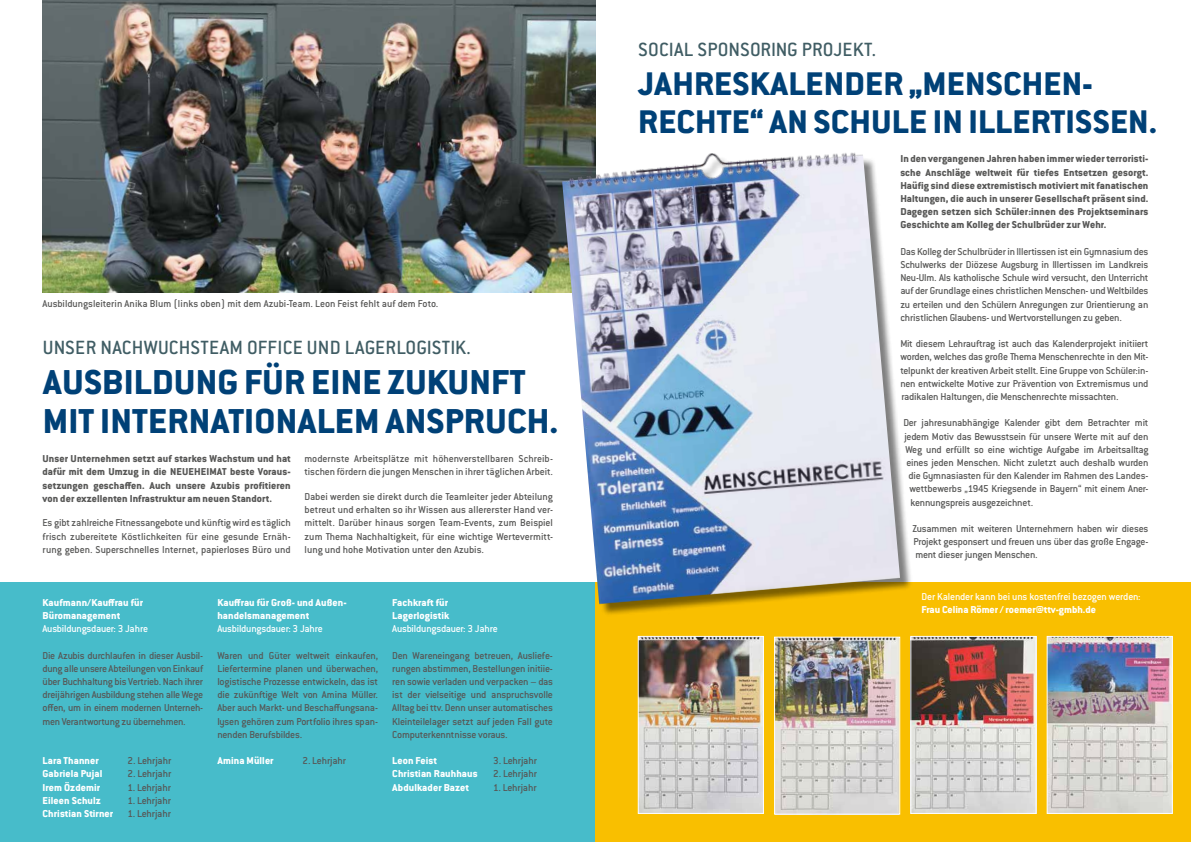
<style>
.page{position:relative;width:1191px;height:842px;background:#fff}
.page>*{position:absolute;margin:0;border:0;box-sizing:border-box;transform-origin:0 0}
.t1{font:700 38px/38px "Conduit ITC Extra";letter-spacing:.005em;color:#004177}
.t2{font:700 36px/38px "Conduit ITC Extra";letter-spacing:.005em;color:#004177}
.t3{font:21px "Conduit ITC Medium";letter-spacing:.015em;color:#405d64}
.t4{font:11px/13.2px "Conduit ITC Medium";letter-spacing:-.015em;color:#575756;text-align:justify}
.t5{font:700 11px/13.2px "Conduit ITC Extra";letter-spacing:.01em;color:#575756;text-align:justify}
.t6{font:700 11px/13.2px "Conduit ITC Extra";letter-spacing:.01em;color:#fff}
.t7{font:11px "Conduit ITC Medium";letter-spacing:-.02em;color:#fff}
</style>
<div class="page">
<div style="left:0;top:582px;width:595px;height:260px;background:#47bcca"></div>
<div style="left:595px;top:582px;width:596px;height:260px;background:#f9bf00"></div>
<img style="left:640px;top:638px;width:121px;height:174px">
<div style="left:638px;top:636px;width:125px;height:178px;border:1px solid #fff"></div>
<img style="left:1049px;top:638px;width:121px;height:174px">
<div style="left:1047px;top:636px;width:125px;height:178px;border:1px solid #fff"></div>
<img style="left:912px;top:638px;width:122px;height:174px">
<div style="left:910px;top:636px;width:126px;height:178px;border:1px solid #fff"></div>
<img style="left:776px;top:639px;width:122px;height:173px">
<div style="left:774px;top:637px;width:126px;height:177px;border:1px solid #fff"></div>
<img style="left:43px;top:0;width:552px;height:292px">
<div style="left:564px;top:155px;width:349px;height:461px;background:#000;opacity:.5"></div>
<img style="left:560px;top:137px;width:340px;height:467px">
<p class="t4" style="left:43px;top:297px;width:397px">Ausbildungsleiterin Anika Blum (links oben) mit dem Azubi-Team. Leon Feist fehlt auf dem Foto.</p>
<h3 class="t3" style="left:43px;top:335px;width:430px">UNSER NACHWUCHSTEAM OFFICE UND LAGERLOGISTIK.</h3>
<h1 class="t1" style="left:43px;top:363px;width:517px">AUSBILDUNG FÜR EINE ZUKUNFT<br>MIT INTERNATIONALEM ANSPRUCH.</h1>
<p class="t5" style="left:43px;top:452px;width:250px">Unser Unternehmen setzt auf starkes Wachstum und hat dafür mit dem Umzug in die NEUEHEIMAT beste Voraus&shy;setzungen geschaffen. Auch unsere Azubis profitieren von der exzellenten Infrastruktur am neuen Standort.</p>
<p class="t4" style="left:43px;top:516px;width:250px">Es gibt zahlreiche Fitnessangebote und künftig wird es täglich frisch zubereitete Köstlichkeiten für eine gesunde Ernäh&shy;rung geben. Superschnelles Internet, papierloses Büro und</p>
<p class="t4" style="left:304px;top:452px;width:250px">modernste Arbeitsplätze mit höhenverstellbaren Schreib&shy;tischen fördern die jungen Menschen in ihrer täglichen Arbeit.</p>
<p class="t4" style="left:304px;top:490px;width:250px">Dabei werden sie direkt durch die Teamleiter jeder Abteilung betreut und erhalten so ihr Wissen aus allererster Hand ver&shy;mittelt. Darüber hinaus sorgen Team-Events, zum Beispiel zum Thema Nachhaltigkeit, für eine wichtige Wertevermitt&shy;lung und hohe Motivation unter den Azubis.</p>
<p class="t6" style="left:43px;top:595px;width:102px">Kaufmann/Kauffrau für<br>Büromanagement</p>
<p class="t7" style="left:43px;top:622px;width:107px">Ausbildungsdauer: 3 Jahre</p>
<p class="t4" style="left:43px;top:648px;width:162px">Die Azubis durchlaufen in dieser Ausbil&shy;dung alle unsere Abteilungen von Einkauf über Buchhaltung bis Vertrieb. Nach ihrer dreijährigen Ausbildung stehen alle Wege offen, um in einem modernen Unterneh&shy;men Verantwortung zu übernehmen.</p>
<p class="t6" style="left:43px;top:754px;width:58px">Lara Thanner</p>
<p class="t4" style="left:128px;top:754px;width:45px">2. Lehrjahr</p>
<p class="t6" style="left:43px;top:767px;width:61px">Gabriela Pujal</p>
<p class="t4" style="left:128px;top:767px;width:45px">2. Lehrjahr</p>
<p class="t6" style="left:43px;top:780px;width:59px">Irem Özdemir</p>
<p class="t4" style="left:128px;top:780px;width:45px">1. Lehrjahr</p>
<p class="t6" style="left:43px;top:793px;width:60px">Eileen Schulz</p>
<p class="t4" style="left:128px;top:793px;width:45px">1. Lehrjahr</p>
<p class="t6" style="left:43px;top:807px;width:72px">Christian Stirner</p>
<p class="t4" style="left:128px;top:807px;width:45px">1. Lehrjahr</p>
<p class="t6" style="left:217px;top:595px;width:131px">Kauffrau für Groß- und Außen&shy;handelsmanagement</p>
<p class="t7" style="left:217px;top:622px;width:107px">Ausbildungsdauer: 3 Jahre</p>
<p class="t4" style="left:217px;top:648px;width:162px">Waren und Güter weltweit einkaufen, Liefertermine planen und überwachen, logistische Prozesse entwickeln, das ist die zukünftige Welt von Amina Müller.<br>Aber auch Markt- und Beschaffungsana&shy;lysen gehören zum Portfolio ihres span&shy;nenden Berufsbildes.</p>
<p class="t6" style="left:217px;top:754px;width:58px">Amina Müller</p>
<p class="t4" style="left:302px;top:754px;width:45px">2. Lehrjahr</p>
<p class="t6" style="left:392px;top:595px;width:59px">Fachkraft für<br>Lagerlogistik</p>
<p class="t7" style="left:392px;top:622px;width:107px">Ausbildungsdauer: 3 Jahre</p>
<p class="t4" style="left:392px;top:648px;width:162px">Den Wareneingang betreuen, Ausliefe&shy;rungen abstimmen, Bestellungen initiie&shy;ren sowie verladen und verpacken – das ist der vielseitige und anspruchsvolle Alltag bei ttv. Denn unser automatisches Kleinteilelager setzt auf jeden Fall gute Computerkenntnisse voraus.</p>
<p class="t6" style="left:392px;top:754px;width:46px">Leon Feist</p>
<p class="t4" style="left:493px;top:754px;width:45px">3. Lehrjahr</p>
<p class="t6" style="left:392px;top:767px;width:87px">Christian Rauhhaus</p>
<p class="t4" style="left:493px;top:767px;width:45px">2. Lehrjahr</p>
<p class="t6" style="left:392px;top:780px;width:78px">Abdulkader Bazet</p>
<p class="t4" style="left:493px;top:780px;width:45px">1. Lehrjahr</p>
<h3 class="t3" style="left:638px;top:36px;width:239px">SOCIAL SPONSORING PROJEKT.</h3>
<h2 class="t2" style="left:638px;top:63px;width:520px">JAHRESKALENDER „MENSCHEN-<br>RECHTE“ AN SCHULE IN ILLERTISSEN.</h2>
<p class="t5" style="left:900px;top:152px;width:250px">In den vergangenen Jahren haben immer wieder terroristi&shy;sche Anschläge weltweit für tiefes Entsetzen gesorgt.<br>Haüfig sind diese extremistisch motiviert mit fanatischen Haltungen, die auch in unserer Gesellschaft präsent sind.<br>Dagegen setzen sich Schüler:innen des Projektseminars Geschichte am Kolleg der Schulbrüder zur Wehr.</p>
<p class="t4" style="left:900px;top:244px;width:250px">Das Kolleg der Schulbrüder in Illertissen ist ein Gymnasium des Schulwerks der Diözese Augsburg in Illertissen im Landkreis Neu-Ulm. Als katholische Schule wird versucht, den Unterricht auf der Grundlage eines christlichen Menschen- und Weltbildes zu erteilen und den Schülern Anregungen zur Orientierung an christlichen Glaubens- und Wertvorstellungen zu geben.</p>
<p class="t4" style="left:900px;top:337px;width:250px">Mit diesem Lehrauftrag ist auch das Kalenderprojekt initiiert worden, welches das große Thema Menschenrechte in den Mit&shy;telpunkt der kreativen Arbeit stellt. Eine Gruppe von Schüler:in&shy;nen entwickelte Motive zur Prävention von Extremismus und radikalen Haltungen, die Menschenrechte missachten.</p>
<p class="t4" style="left:903px;top:416px;width:247px">Der jahresunabhängige Kalender gibt dem Betrachter mit</p>
<p class="t4" style="left:904px;top:429px;width:245px">jedem Motiv das Bewusstsein für unsere Werte mit auf den</p>
<p class="t4" style="left:905px;top:442px;width:245px">Weg und erfüllt so eine wichtige Aufgabe im Arbeitsalltag</p>
<p class="t4" style="left:906px;top:456px;width:244px">eines jeden Menschen. Nicht zuletzt auch deshalb wurden</p>
<p class="t4" style="left:908px;top:469px;width:241px">die Gymnasiasten für den Kalender im Rahmen des Landes-</p>
<p class="t4" style="left:909px;top:482px;width:240px">wettbewerbs „1945 Kriegsende in Bayern“ mit einem Aner-</p>
<p class="t4" style="left:910px;top:495px;width:124px">kennungspreis ausgezeichnet.</p>
<p class="t4" style="left:912px;top:522px;width:238px">Zusammen mit weiteren Unternehmern haben wir dieses Projekt gesponsert und freuen uns über das große Engage&shy;ment dieser jungen Menschen.</p>
<p class="t7" style="left:921px;top:590px;width:221px">Der Kalender kann bei uns kostenfrei bezogen werden:</p>
<p class="t6" style="left:921px;top:603px;width:176px">Frau Celina Römer / roemer@ttv-gmbh.de</p>
</div>
